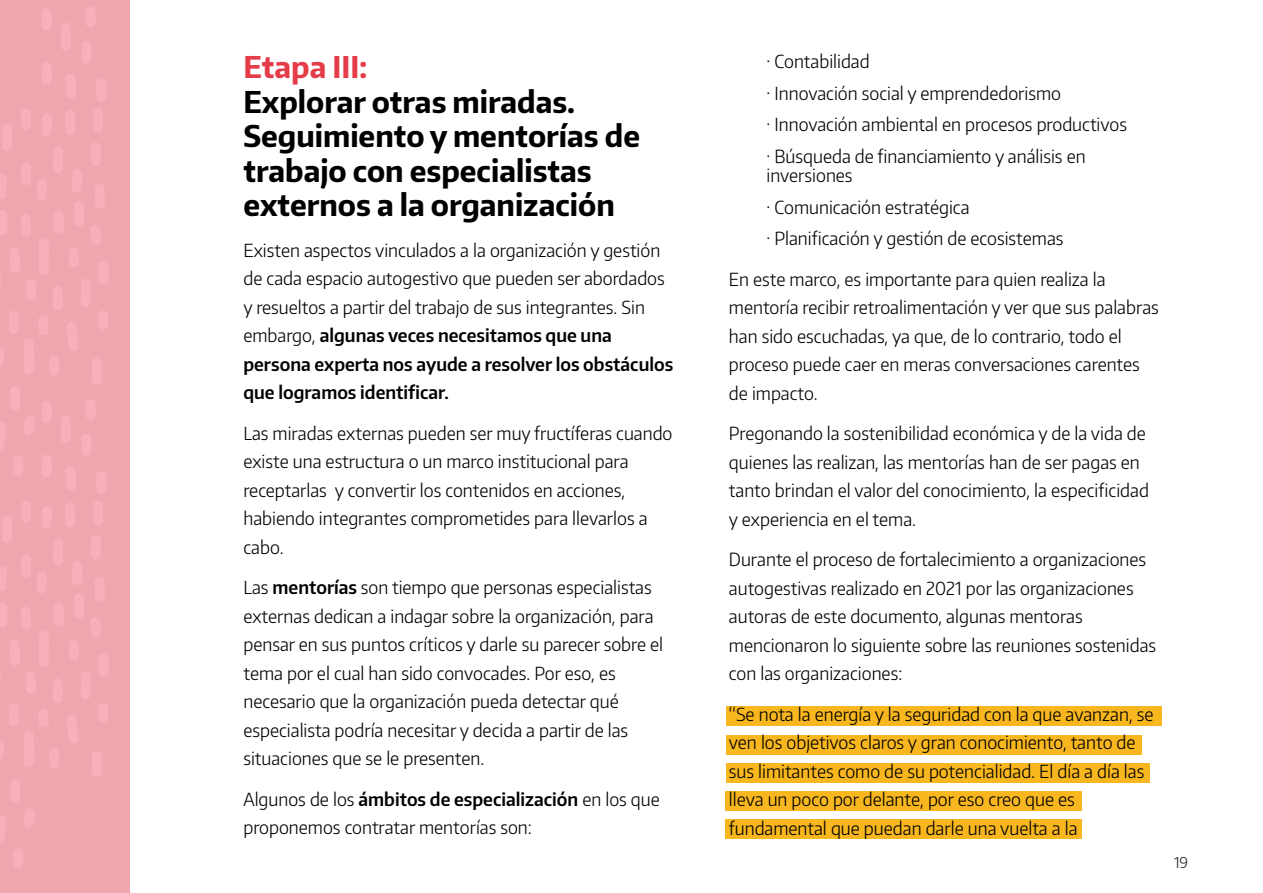
<style>
.page{position:relative;width:1263px;height:893px;background:#fff}
.page>*{position:absolute;margin:0;border:0;box-sizing:border-box;transform-origin:0 0}
.t1{font:700 30px/34.5px "Encode Sans Narrow";color:#000}
.t2{font:700 30px "Encode Sans Narrow";color:#e53c49}
.t3{font:300 18px/28.5px "Encode Sans Narrow";color:#000}
.t4{font:300 15px "Encode Sans Narrow";color:#1d1d1b}
.s1{font-weight:600}
</style>
<div class="page">
<div style="left:726px;top:706px;width:435px;height:20px;background:#f8b71e"></div>
<div style="left:726px;top:735px;width:415px;height:19px;background:#f8b71e"></div>
<div style="left:726px;top:763px;width:423px;height:20px;background:#f8b71e"></div>
<div style="left:726px;top:791px;width:356px;height:20px;background:#f8b71e"></div>
<div style="left:726px;top:819px;width:356px;height:20px;background:#f8b71e"></div>
<div style="left:0;top:0;width:129px;height:893px;background:#f1a5ae"></div>
<svg style="left:42px;top:401px;width:9px;height:21px"></svg>
<div style="left:61px;top:415px;width:10px;height:28px;background:#f7b0bb;border-radius:5px"></div>
<svg style="left:86px;top:399px;width:9px;height:21px"></svg>
<svg style="left:82px;top:434px;width:9px;height:22px"></svg>
<div style="left:42px;top:454px;width:10px;height:24px;background:#f7b0bb;border-radius:5px"></div>
<svg style="left:66px;top:467px;width:10px;height:24px"></svg>
<svg style="left:96px;top:471px;width:10px;height:23px"></svg>
<svg style="left:42px;top:507px;width:10px;height:21px"></svg>
<div style="left:65px;top:502px;width:10px;height:25px;background:#f7b0bb;border-radius:5px"></div>
<div style="left:93px;top:500px;width:10px;height:25px;background:#f7b0bb;border-radius:5px"></div>
<div style="left:91px;top:534px;width:10px;height:25px;background:#f7b0bb;border-radius:5px"></div>
<svg style="left:72px;top:561px;width:10px;height:24px"></svg>
<svg style="left:53px;top:540px;width:10px;height:25px"></svg>
<svg style="left:37px;top:572px;width:10px;height:21px"></svg>
<svg style="left:95px;top:577px;width:9px;height:24px"></svg>
<div style="left:74px;top:593px;width:10px;height:26px;background:#f7b0bb;border-radius:5px"></div>
<div style="left:54px;top:603px;width:10px;height:23px;background:#f7b0bb;border-radius:5px"></div>
<svg style="left:69px;top:640px;width:10px;height:20px"></svg>
<svg style="left:91px;top:618px;width:10px;height:19px"></svg>
<div style="left:98px;top:653px;width:11px;height:24px;background:#f7b0bb;border-radius:5px"></div>
<svg style="left:81px;top:672px;width:10px;height:27px"></svg>
<div style="left:53px;top:678px;width:10px;height:25px;background:#f7b0bb;border-radius:5px"></div>
<svg style="left:67px;top:715px;width:11px;height:28px"></svg>
<svg style="left:99px;top:703px;width:9px;height:19px"></svg>
<svg style="left:92px;top:751px;width:10px;height:26px"></svg>
<svg style="left:21px;top:501px;width:10px;height:21px"></svg>
<div style="left:2px;top:515px;width:10px;height:28px;background:#f7b0bb;border-radius:5px"></div>
<div style="left:21px;top:555px;width:10px;height:23px;background:#f7b0bb;border-radius:5px"></div>
<svg style="left:0;top:567px;width:7px;height:24px"></svg>
<svg style="left:0;top:603px;width:49px;height:90px"></svg>
<div style="left:9px;top:703px;width:10px;height:24px;background:#f7b0bb;border-radius:5px"></div>
<svg style="left:24px;top:709px;width:35px;height:59px"></svg>
<svg style="left:0;top:740px;width:4px;height:19px"></svg>
<div style="left:10px;top:779px;width:10px;height:24px;background:#f7b0bb;border-radius:5px"></div>
<svg style="left:24px;top:809px;width:10px;height:19px"></svg>
<svg style="left:0;top:815px;width:6px;height:28px"></svg>
<svg style="left:14px;top:848px;width:9px;height:20px"></svg>
<svg style="left:42px;top:9px;width:9px;height:21px"></svg>
<div style="left:61px;top:23px;width:10px;height:28px;background:#f7b0bb;border-radius:5px"></div>
<svg style="left:86px;top:7px;width:9px;height:20px"></svg>
<svg style="left:82px;top:42px;width:9px;height:21px"></svg>
<div style="left:42px;top:62px;width:10px;height:23px;background:#f7b0bb;border-radius:5px"></div>
<svg style="left:66px;top:74px;width:10px;height:24px"></svg>
<svg style="left:96px;top:79px;width:10px;height:22px"></svg>
<svg style="left:42px;top:114px;width:10px;height:22px"></svg>
<div style="left:65px;top:110px;width:10px;height:25px;background:#f7b0bb;border-radius:5px"></div>
<div style="left:93px;top:108px;width:10px;height:25px;background:#f7b0bb;border-radius:5px"></div>
<div style="left:91px;top:142px;width:10px;height:24px;background:#f7b0bb;border-radius:5px"></div>
<svg style="left:72px;top:169px;width:10px;height:23px"></svg>
<svg style="left:53px;top:147px;width:10px;height:26px"></svg>
<svg style="left:37px;top:179px;width:10px;height:22px"></svg>
<svg style="left:95px;top:184px;width:9px;height:25px"></svg>
<div style="left:74px;top:201px;width:10px;height:26px;background:#f7b0bb;border-radius:5px"></div>
<div style="left:54px;top:210px;width:10px;height:24px;background:#f7b0bb;border-radius:5px"></div>
<svg style="left:69px;top:248px;width:10px;height:19px"></svg>
<svg style="left:91px;top:225px;width:10px;height:20px"></svg>
<div style="left:98px;top:261px;width:11px;height:24px;background:#f7b0bb;border-radius:5px"></div>
<svg style="left:81px;top:279px;width:10px;height:28px"></svg>
<div style="left:53px;top:286px;width:10px;height:24px;background:#f7b0bb;border-radius:5px"></div>
<svg style="left:67px;top:322px;width:11px;height:29px"></svg>
<svg style="left:99px;top:311px;width:9px;height:19px"></svg>
<svg style="left:92px;top:358px;width:10px;height:26px"></svg>
<svg style="left:21px;top:109px;width:10px;height:21px"></svg>
<div style="left:2px;top:123px;width:10px;height:28px;background:#f7b0bb;border-radius:5px"></div>
<div style="left:21px;top:162px;width:10px;height:23px;background:#f7b0bb;border-radius:5px"></div>
<svg style="left:0;top:174px;width:7px;height:24px"></svg>
<svg style="left:0;top:211px;width:49px;height:90px"></svg>
<div style="left:9px;top:311px;width:10px;height:23px;background:#f7b0bb;border-radius:5px"></div>
<svg style="left:24px;top:316px;width:35px;height:59px"></svg>
<svg style="left:0;top:348px;width:4px;height:19px"></svg>
<div style="left:10px;top:386px;width:10px;height:25px;background:#f7b0bb;border-radius:5px"></div>
<svg style="left:24px;top:416px;width:10px;height:19px"></svg>
<svg style="left:0;top:423px;width:6px;height:28px"></svg>
<svg style="left:14px;top:456px;width:9px;height:20px"></svg>
<h1 class="t2" style="left:243px;top:47px;width:126px">Etapa III:</h1>
<h1 class="t1" style="left:243px;top:83px;width:398px">Explorar otras miradas.<br>Seguimiento y mentorías de trabajo con especialistas externos a la organización</h1>
<p class="t3" style="left:243px;top:235px;width:431px">Existen aspectos vinculados a la organización y gestión de cada espacio autogestivo que pueden ser abordados y resueltos a partir del trabajo de sus integrantes. Sin embargo, <span class="s1">algunas veces necesitamos que una persona experta nos ayude a resolver los obstáculos que logramos identificar.</span></p>
<p class="t3" style="left:243px;top:418px;width:431px">Las miradas externas pueden ser muy fructíferas cuando existe una estructura o un marco institucional para receptarlas y convertir los contenidos en acciones, habiendo integrantes comprometides para llevarlos a cabo.</p>
<p class="t3" style="left:243px;top:572px;width:421px">Las <span class="s1">mentorías</span> son tiempo que personas especialistas externas dedican a indagar sobre la organización, para pensar en sus puntos críticos y darle su parecer sobre el tema por el cual han sido convocades. Por eso, es necesario que la organización pueda detectar qué especialista podría necesitar y decida a partir de las situaciones que se le presenten.</p>
<p class="t3" style="left:243px;top:784px;width:418px">Algunos de los <span class="s1">ámbitos de especialización</span> en los que proponemos contratar mentorías son:</p>
<p class="t3" style="left:766px;top:45px;width:362px;line-height:31.5px">· Contabilidad<br>· Innovación social y emprendedorismo<br>· Innovación ambiental en procesos productivos · Búsqueda de financiamiento y análisis en</p>
<p class="t3" style="left:766px;top:159px;width:299px;line-height:31.5px">inversiones<br>· Comunicación estratégica<br>· Planificación y gestión de ecosistemas</p>
<p class="t3" style="left:729px;top:264px;width:431px">En este marco, es importante para quien realiza la mentoría recibir retroalimentación y ver que sus palabras han sido escuchadas, ya que, de lo contrario, todo el proceso puede caer en meras conversaciones carentes de impacto.</p>
<p class="t3" style="left:729px;top:419px;width:421px">Pregonando la sostenibilidad económica y de la vida de quienes las realizan, las mentorías han de ser pagas en tanto brindan el valor del conocimiento, la especificidad y experiencia en el tema.</p>
<p class="t3" style="left:729px;top:545px;width:429px">Durante el proceso de fortalecimiento a organizaciones autogestivas realizado en 2021 por las organizaciones autoras de este documento, algunas mentoras mencionaron lo siguiente sobre las reuniones sostenidas con las organizaciones:</p>
<p class="t3" style="left:729px;top:699px;width:426px">“Se nota la energía y la seguridad con la que avanzan, se ven los objetivos claros y gran conocimiento, tanto de sus limitantes como de su potencialidad. El día a día las lleva un poco por delante, por eso creo que es fundamental que puedan darle una vuelta a la</p>
<p class="t4" style="left:1174px;top:853px;width:15px">19</p>
</div>
